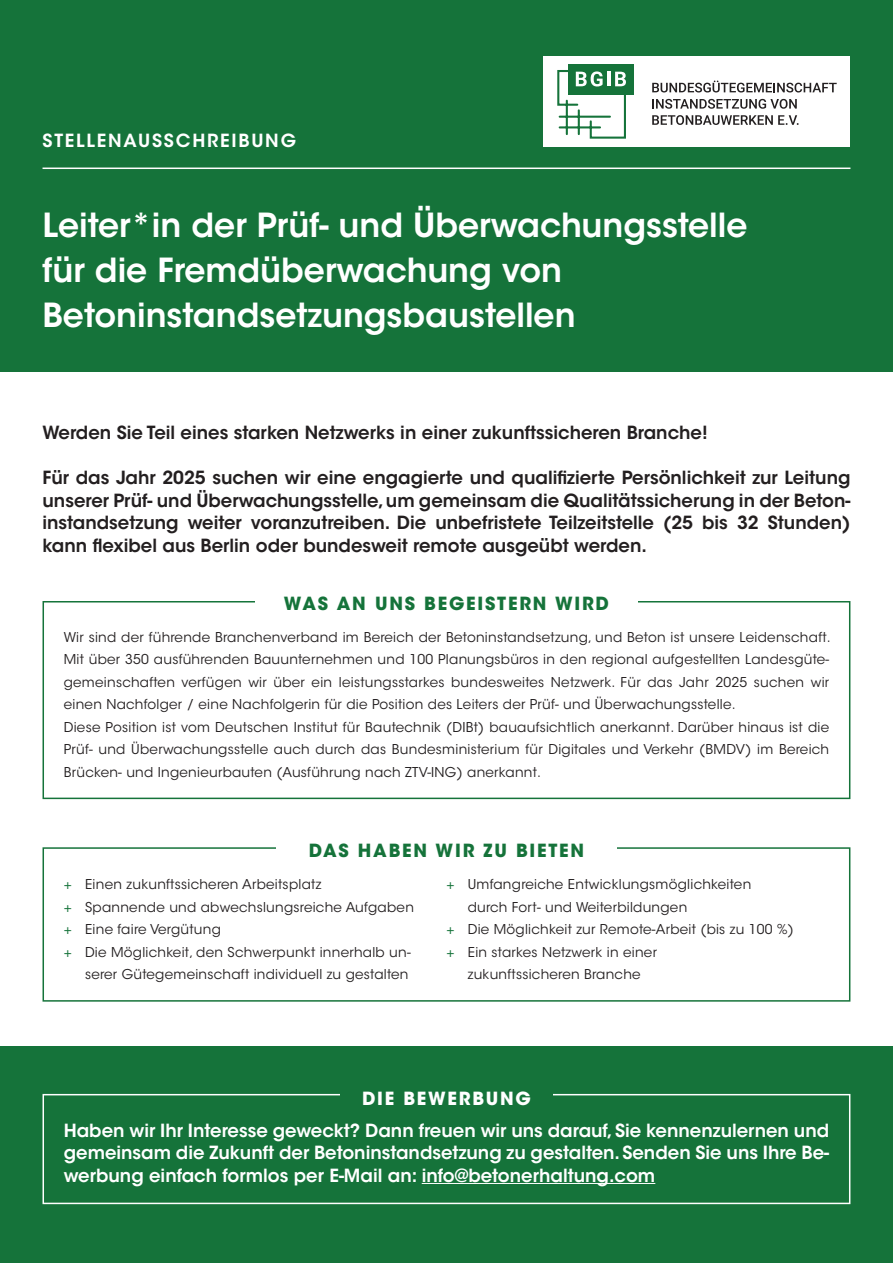
<style>
.page{position:relative;width:893px;height:1263px;background:#fff}
.page>*{position:absolute;margin:0;border:0;box-sizing:border-box;transform-origin:0 0}
.Überschrift{font:600 33px/45px "ITC Avant Garde Std";color:#fff}
.Einleitung{font:600 18px/22.5px "ITC Avant Garde Std";color:#231f20;text-align:justify}
.Einleitung-2{font:600 18px/22.5px "ITC Avant Garde Std";color:#fff;text-align:justify}
.Ü2{font:700 18px "ITC Avant Garde Std";letter-spacing:.1em;color:#15733a}
.Ü1{font:600 18px "ITC Avant Garde Std";letter-spacing:.1em;color:#fff}
.Ü2-2{font:700 18px "ITC Avant Garde Std";letter-spacing:.1em;color:#fff}
.Text{font:13.5px/22.5px "ITC Avant Garde Std";letter-spacing:.02em;color:#231f20;text-align:justify}
.s1{color:#15733a}
</style>
<div class="page">
<div style="left:0;top:0;width:893px;height:372px;background:#15733a"></div>
<div style="left:0;top:1047px;width:893px;height:216px;background:#15733a"></div>
<div style="left:43px;top:847px;width:807px;height:155px;border:2px solid #15733a"></div>
<div style="left:276px;top:844px;width:341px;height:6px;background:#fff"></div>
<div style="left:43px;top:601px;width:807px;height:198px;border:2px solid #15733a"></div>
<div style="left:255px;top:597px;width:383px;height:8px;background:#fff"></div>
<div style="left:43px;top:1094px;width:807px;height:110px;border:2px solid #fff"></div>
<div style="left:340px;top:1092px;width:213px;height:14px;background:#15733a"></div>
<hr style="left:43px;top:168px;width:807px;height:1px;background:#fff">
<div style="left:543px;top:57px;width:307px;height:90px;background:#fff"></div>
<div style="left:568px;top:64px;width:65px;height:31px;background:#15733a"></div>
<svg style="left:557px;top:70px;width:69px;height:69px"></svg>
<svg style="left:652px;top:81px;width:185px;height:11px"></svg>
<svg style="left:652px;top:99px;width:145px;height:10px"></svg>
<svg style="left:652px;top:115px;width:147px;height:10px"></svg>
<hr style="left:422px;top:1183px;width:233px;height:1px;background:#fff">
<p class="Ü1" style="left:43px;top:129px;width:255px">STELLENAUSSCHREIBUNG</p>
<p class="Überschrift" style="left:43px;top:202px;width:706px">Leiter*in der Prüf- und Überwachungsstelle für die Fremdüberwachung von<br>Betoninstandsetzungsbaustellen</p>
<p class="Einleitung" style="left:43px;top:421px;width:667px">Werden Sie Teil eines starken Netzwerks in einer zukunftssicheren Branche!</p>
<p class="Einleitung" style="left:43px;top:466px;width:809px">Für das Jahr 2025 suchen wir eine engagierte und qualifizierte Persönlichkeit zur Leitung unserer Prüf- und Überwachungsstelle, um gemeinsam die Qualitätssicherung in der Beton&shy;instandsetzung weiter voranzutreiben. Die unbefristete Teilzeitstelle (25 bis 32 Stunden) kann flexibel aus Berlin oder bundesweit remote ausgeübt werden.</p>
<p class="Ü2" style="left:284px;top:592px;width:327px">WAS AN UNS BEGEISTERN WIRD</p>
<p class="Text" style="left:64px;top:626px;width:768px">Wir sind der führende Branchenverband im Bereich der Betoninstandsetzung, und Beton ist unsere Leidenschaft.<br>Mit über 350 ausführenden Bauunternehmen und 100 Planungsbüros in den regional aufgestellten Landesgüte&shy;gemeinschaften verfügen wir über ein leistungsstarkes bundesweites Netzwerk. Für das Jahr 2025 suchen wir einen Nachfolger / eine Nachfolgerin für die Position des Leiters der Prüf- und Überwachungsstelle.</p>
<p class="Text" style="left:64px;top:716px;width:767px">Diese Position ist vom Deutschen Institut für Bautechnik (DIBt) bauaufsichtlich anerkannt. Darüber hinaus ist die Prüf- und Überwachungsstelle auch durch das Bundesministerium für Digitales und Verkehr (BMDV) im Bereich Brücken- und Ingenieurbauten (Ausführung nach ZTV-ING) anerkannt.</p>
<p class="Ü2" style="left:309px;top:839px;width:277px">DAS HABEN WIR ZU BIETEN</p>
<p class="Text" style="left:64px;top:873px;width:259px"><span class="s1">+</span> Einen zukunftssicheren Arbeitsplatz</p>
<p class="Text" style="left:64px;top:896px;width:352px"><span class="s1">+</span> Spannende und abwechslungsreiche Aufgaben</p>
<p class="Text" style="left:64px;top:918px;width:159px"><span class="s1">+</span> Eine faire Vergütung</p>
<p class="Text" style="left:64px;top:941px;width:348px;text-align:right"><span class="s1">+</span> Die Möglichkeit, den Schwerpunkt innerhalb un&shy;serer Gütegemeinschaft individuell zu gestalten</p>
<p class="Text" style="left:468px;top:873px;width:285px;text-indent:-21px"><span class="s1">+</span> Umfangreiche Entwicklungsmöglichkeiten durch Fort- und Weiterbildungen</p>
<p class="Text" style="left:446px;top:918px;width:349px"><span class="s1">+</span> Die Möglichkeit zur Remote-Arbeit (bis zu 100 %)</p>
<p class="Text" style="left:446px;top:941px;width:212px;text-align:center"><span class="s1">+</span> Ein starkes Netzwerk in einer zukunftssicheren Branche</p>
<p class="Ü2-2" style="left:362px;top:1087px;width:170px">DIE BEWERBUNG</p>
<p class="Einleitung-2" style="left:64px;top:1119px;width:767px">Haben wir Ihr Interesse geweckt? Dann freuen wir uns darauf, Sie kennenzulernen und gemeinsam die Zukunft der Betoninstandsetzung zu gestalten. Senden Sie uns Ihre Be&shy;werbung einfach formlos per E-Mail an: info@betonerhaltung.com</p>
</div>
